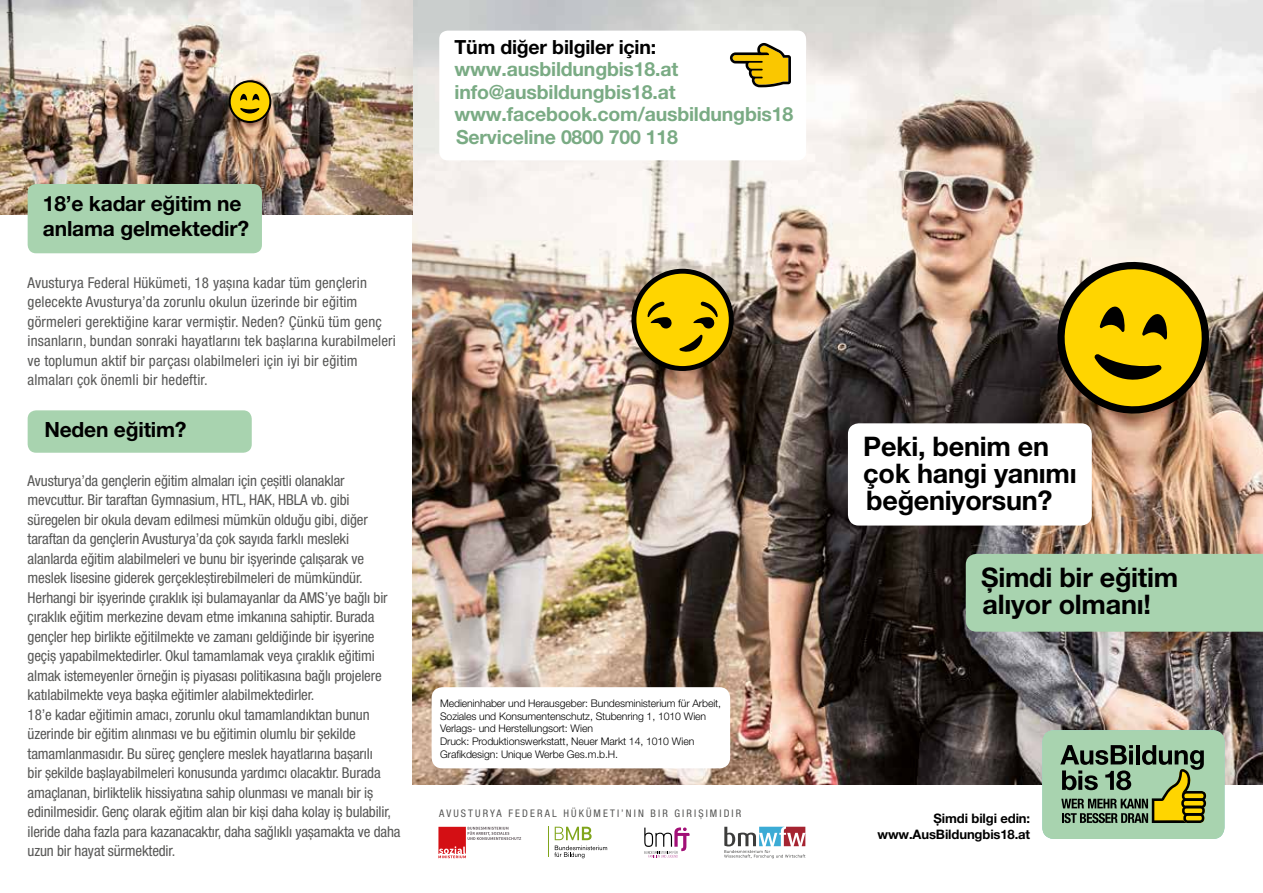
<style>
.page{position:relative;width:1263px;height:893px;background:#fff}
.page>*{position:absolute;margin:0;border:0;box-sizing:border-box;transform-origin:0 0}
.t1{font:700 27px/27px "Helvetica Neue LT Pro";letter-spacing:-.01em;color:#000}
.t2{font:700 21px/25.2px "Helvetica Neue LT Pro";letter-spacing:-.01em;color:#000}
.t3{font:700 19.5px/22.5px "Helvetica Neue LT Pro";letter-spacing:-.01em;color:#7aab84}
.t4{font:700 19.5px "Helvetica Neue LT Pro";letter-spacing:-.01em;color:#000}
.t5{font:condensed 15px/19.5px "Helvetica Neue LT Pro";letter-spacing:-.01em;color:#575756}
.t6{font:condensed 15px/19.5px "Helvetica Neue LT Pro";letter-spacing:.01em;color:#575756}
.t7{font:700 13.05px/15.8px "Helvetica Neue LT Pro";letter-spacing:-.01em;color:#000;text-align:right}
.t8{font:300 10.5px/12.6px "Helvetica Neue LT Std";letter-spacing:-.01em;color:#000}
.t9{font:condensed 10.5px "Helvetica Neue LT Pro";letter-spacing:.2em;color:#575756}
</style>
<div class="page">
<img style="left:412px;top:0;width:851px;height:785px">
<img style="left:0;top:0;width:412px;height:214px">
<div style="left:848px;top:423px;width:244px;height:103px;background:#fff;border-radius:11px"></div>
<div style="left:966px;top:554px;width:297px;height:78px;background:#a8d3af"></div>
<svg style="left:229px;top:80px;width:42px;height:43px;background:#bb9e1e"></svg>
<svg style="left:1042px;top:730px;width:182px;height:109px;background:#8eac85"></svg>
<div style="left:28px;top:410px;width:224px;height:43px;background:#a8d3af;border-radius:9px"></div>
<div style="left:28px;top:184px;width:234px;height:69px;background:#a8d3af;border-radius:9px"></div>
<svg style="left:631px;top:269px;width:103px;height:102px;background:#b39718"></svg>
<svg style="left:1051px;top:256px;width:164px;height:164px;background:#ba9e31"></svg>
<div style="left:439px;top:31px;width:367px;height:129px;background:#fff;border-radius:9px"></div>
<svg style="left:730px;top:43px;width:61px;height:44px"></svg>
<svg style="left:438px;top:827px;width:83px;height:31px"></svg>
<svg style="left:555px;top:827px;width:37px;height:13px"></svg>
<hr style="left:549px;top:827px;width:1px;height:30px;background:#80a51b">
<svg style="left:554px;top:846px;width:53px;height:12px"></svg>
<svg style="left:644px;top:827px;width:45px;height:30px"></svg>
<svg style="left:724px;top:827px;width:81px;height:31px"></svg>
<div style="left:432px;top:687px;width:298px;height:81px;background:#fff;border-radius:11px"></div>
<h2 class="t2" style="left:43px;top:190px;width:208px">18’e kadar eğitim ne anlama gelmektedir?</h2>
<p class="t6" style="left:28px;top:273px;width:370px">Avusturya Federal Hükümeti, 18 yaşına kadar tüm gençlerin gelecekte Avusturya’da zorunlu okulun üzerinde bir eğitim görmeleri gerektiğine karar vermiştir. Neden? Çünkü tüm genç insanların, bundan sonraki hayatlarını tek başlarına kurabilmeleri ve toplumun aktif bir parçası olabilmeleri için iyi bir eğitim almaları çok önemli bir hedeftir.</p>
<h2 class="t2" style="left:44px;top:416px;width:144px">Neden eğitim?</h2>
<p class="t5" style="left:28px;top:471px;width:374px">Avusturya’da gençlerin eğitim almaları için çeşitli olanaklar mevcuttur. Bir taraftan Gymnasium, HTL, HAK, HBLA vb. gibi süregelen bir okula devam edilmesi mümkün olduğu gibi, diğer taraftan da gençlerin Avusturya’da çok sayıda farklı mesleki alanlarda eğitim alabilmeleri ve bunu bir işyerinde çalışarak ve meslek lisesine giderek gerçekleştirebilmeleri de mümkündür.<br>Herhangi bir işyerinde çıraklık işi bulamayanlar da AMS’ye bağlı bir çıraklık eğitim merkezine devam etme imkanına sahiptir. Burada gençler hep birlikte eğitilmekte ve zamanı geldiğinde bir işyerine geçiş yapabilmektedirler. Okul tamamlamak veya çıraklık eğitimi almak istemeyenler örneğin iş piyasası politikasına bağlı projelere katılabilmekte veya başka eğitimler alabilmektedirler.<br>18’e kadar eğitimin amacı, zorunlu okul tamamlandıktan bunun üzerinde bir eğitim alınması ve bu eğitimin olumlu bir şekilde tamamlanmasıdır. Bu süreç gençlere meslek hayatlarına başarılı<br>bir şekilde başlayabilmeleri konusunda yardımcı olacaktır. Burada amaçlanan, birliktelik hissiyatına sahip olunması ve manalı bir iş edinilmesidir. Genç olarak eğitim alan bir kişi daha kolay iş bulabilir, ileride daha fazla para kazanacaktır, daha sağlıklı yaşamakta ve daha uzun bir hayat sürmektedir.</p>
<h3 class="t4" style="left:455px;top:35px;width:203px">Tüm diğer bilgiler için:</h3>
<h3 class="t3" style="left:455px;top:57px;width:340px">www.ausbildungbis18.at info@ausbildungbis18.at www.facebook.com/ausbildungbis18<br>Serviceline 0800 700 118</h3>
<p class="t8" style="left:440px;top:697px;width:283px">Medieninhaber und Herausgeber: Bundesministerium für Arbeit, Soziales und Konsumentenschutz, Stubenring 1, 1010 Wien Verlags- und Herstellungsort: Wien<br>Druck: Produktionswerkstatt, Neuer Markt 14, 1010 Wien Grafikdesign: Unique Werbe Ges.m.b.H.</p>
<p class="t9" style="left:439px;top:807px;width:304px">AVUSTURYA FEDERAL HÜKÜMETI’NIN BIR GIRIŞIMIDIR</p>
<h1 class="t1" style="left:863px;top:432px;width:215px">Peki, benim en çok hangi yanımı beğeniyorsun?</h1>
<h1 class="t1" style="left:981px;top:563px;width:199px">Şimdi bir eğitim alıyor olmanı!</h1>
<p class="t7" style="left:877px;top:810px;width:154px">Şimdi bilgi edin: www.AusBildungbis18.at</p>
</div>
